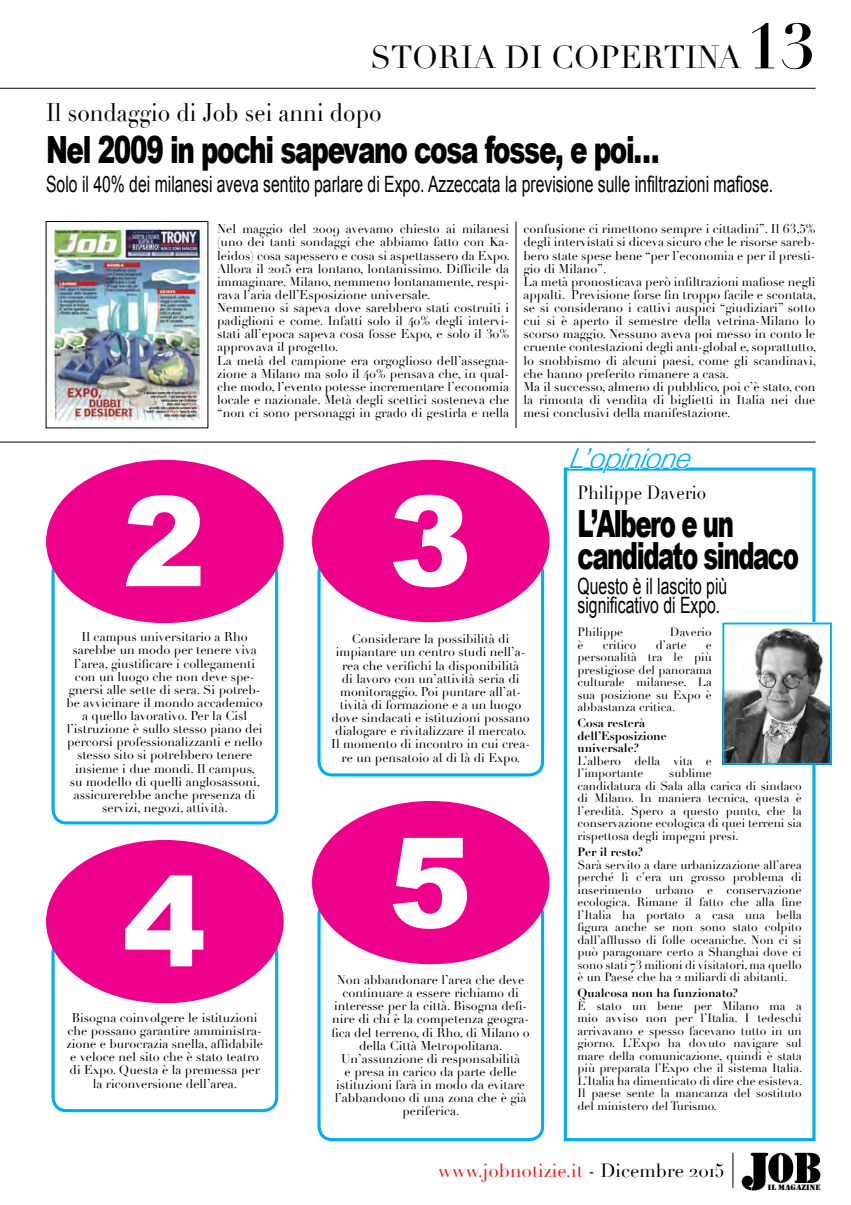
<style>
.page{position:relative;width:851px;height:1205px;background:#fff}
.page>*{position:absolute;margin:0;border:0;box-sizing:border-box;transform-origin:0 0}
.t1{font:900 125px "Arial";color:#fff}
.t2{font:700 62.5px "Didot";color:#000}
.t3{font:900 37.5px "Arial";letter-spacing:-.05em;color:#000;scale:.7 1}
.t4{font:900 37.5px/31.2px "Arial";letter-spacing:-.05em;color:#000;scale:.65 1}
.t5{font:31.25px "Didot";color:#000}
.t6{font:italic 300 27.5px "Helvetica Neue";color:#00aeef}
.t7{font:25px "Didot";color:#000;scale:.9 1}
.t8{font:22.5px/18.8px "Arial";color:#000;scale:.7 1}
.t9{font:18.75px "Didot";color:#ed1d24}
.t10{font:18.75px "Didot";color:#000;scale:.9 1}
.t11{font:12.5px/13.1px "Didot";color:#000;text-align:center}
.t12{font:11.88px/12.5px "Didot";color:#000;text-align:justify}
.t13{font:700 11.88px/12.5px "Didot";color:#000}
.t14{font:8px "Stencil";color:#000;scale:1.1 1}
.s1{color:#000}
</style>
<div class="page">
<hr style="left:0;top:88px;width:815px;height:1px;background:#000">
<svg style="left:741px;top:1153px;width:79px;height:37px"></svg>
<hr style="left:732px;top:1153px;width:1px;height:35px;background:#000">
<hr style="left:0;top:442px;width:815px;height:1px;background:#000">
<div style="left:563px;top:467px;width:252px;height:674px;border:3px solid #00aeef"></div>
<svg style="left:567px;top:467px;width:125px;height:4px"></svg>
<hr style="left:515px;top:221px;width:1px;height:207px;background:#000">
<img style="left:50px;top:224px;width:156px;height:202px">
<div style="left:317px;top:899px;width:227px;height:242px;border:3px solid #00aeef;border-radius:13px"></div>
<div style="left:312px;top:801px;width:237px;height:163px;background:#ec008c;border-radius:50%"></div>
<div style="left:51px;top:938px;width:227px;height:174px;border:3px solid #00aeef;border-radius:13px"></div>
<div style="left:46px;top:840px;width:237px;height:163px;background:#ec008c;border-radius:50%"></div>
<div style="left:51px;top:558px;width:227px;height:266px;border:3px solid #00aeef;border-radius:13px"></div>
<div style="left:46px;top:460px;width:237px;height:163px;background:#ec008c;border-radius:50%"></div>
<div style="left:317px;top:558px;width:227px;height:218px;border:3px solid #00aeef;border-radius:13px"></div>
<div style="left:312px;top:460px;width:237px;height:162px;background:#ec008c;border-radius:50%"></div>
<img style="left:725px;top:625px;width:103px;height:137px">
<div style="left:722px;top:622px;width:109px;height:143px;border:2px solid #00aeef"></div>
<h3 class="t5" style="left:370px;top:39px;width:372px">STORIA DI COPERTINA</h3>
<h2 class="t2" style="left:745px;top:7px;width:71px">13</h2>
<h3 class="t7" style="left:46px;top:97px;width:374px">Il sondaggio di Job sei anni dopo</h3>
<h3 class="t3" style="left:46px;top:122px;width:878px">Nel 2009 in pochi sapevano cosa fosse, e poi…</h3>
<h3 class="t8" style="left:46px;top:175px;width:1039px">Solo il 40% dei milanesi aveva sentito parlare di Expo. Azzeccata la previsione sulle infiltrazioni mafiose.</h3>
<p class="t11" style="left:217px;top:223px;width:294px;text-align:left">Nel maggio del 2009 avevamo chiesto ai milanesi (uno dei tanti sondaggi che abbiamo fatto con Ka&shy;leidos) cosa sapessero e cosa si aspettassero da Expo.<br>Allora il 2015 era lontano, lontanissimo. Difficile da immaginare. Milano, nemmeno lontanamente, respi&shy;rava l’aria dell’Esposizione universale.<br>Nemmeno si sapeva dove sarebbero stati costruiti i padiglioni e come. Infatti solo il 40% degli intervi&shy;stati all’epoca sapeva cosa fosse Expo, e solo il 30% approvava il progetto.<br>La metà del campione era orgoglioso dell’assegna&shy;zione a Milano ma solo il 40% pensava che, in qual&shy;che modo, l’evento potesse incrementare l’economia locale e nazionale. Metà degli scettici sosteneva che “non ci sono personaggi in grado di gestirla e nella</p>
<p class="t11" style="left:523px;top:223px;width:294px;text-align:left">confusione ci rimettono sempre i cittadini”. Il 63,5% degli intervistati si diceva sicuro che le risorse sareb&shy;bero state spese bene “per l’economia e per il presti&shy;gio di Milano”.<br>La metà pronosticava però infiltrazioni mafiose negli appalti. Previsione forse fin troppo facile e scontata, se si considerano i cattivi auspici “giudiziari” sotto cui si è aperto il semestre della vetrina-Milano lo scorso maggio. Nessuno aveva poi messo in conto le cruente contestazioni degli anti-global e, soprattutto, lo snobbismo di alcuni paesi, come gli scandinavi, che hanno preferito rimanere a casa.<br>Ma il successo, almeno di pubblico, poi c’è stato, con la rimonta di vendita di biglietti in Italia nei due mesi conclusivi della manifestazione.</p>
<h1 class="t1" style="left:122px;top:451px;width:85px">2</h1>
<p class="t11" style="left:66px;top:631px;width:198px">Il campus universitario a Rho sarebbe un modo per tenere viva l’area, giustificare i collegamenti con un luogo che non deve spe&shy;gnersi alle sette di sera. Si potreb&shy;be avvicinare il mondo accademico a quello lavorativo. Per la Cisl l’istruzione è sullo stesso piano dei percorsi professionalizzanti e nello stesso sito si potrebbero tenere insieme i due mondi. Il campus,<br>su modello di quelli anglosassoni, assicurerebbe anche presenza di servizi, negozi, attività.</p>
<h1 class="t1" style="left:122px;top:831px;width:85px">4</h1>
<p class="t11" style="left:66px;top:1011px;width:198px">Bisogna coinvolgere le istituzioni che possano garantire amministra&shy;zione e burocrazia snella, affidabile e veloce nel sito che è stato teatro di Expo. Questa è la premessa per la riconversione dell’area.</p>
<h1 class="t1" style="left:388px;top:450px;width:85px">3</h1>
<p class="t11" style="left:331px;top:633px;width:200px">Considerare la possibilità di impiantare un centro studi nell’a&shy;rea che verifichi la disponibilità<br>di lavoro con un’attività seria di monitoraggio. Poi puntare all’at&shy;tività di formazione e a un luogo dove sindacati e istituzioni possano dialogare e rivitalizzare il mercato.<br>Il momento di incontro in cui crea&shy;re un pensatoio al di là di Expo.</p>
<h1 class="t1" style="left:388px;top:792px;width:85px">5</h1>
<p class="t11" style="left:331px;top:973px;width:200px">Non abbandonare l’area che deve continuare a essere richiamo di interesse per la città. Bisogna defi&shy;nire di chi è la competenza geogra&shy;fica del terreno, di Rho, di Milano o della Città Metropolitana.<br>Un’assunzione di responsabilità<br>e presa in carico da parte delle istituzioni farà in modo da evitare l’abbandono di una zona che è già periferica.</p>
<h3 class="t6" style="left:569px;top:436px;width:129px">L’opinione</h3>
<h3 class="t10" style="left:577px;top:481px;width:145px">Philippe Daverio</h3>
<h3 class="t4" style="left:577px;top:507px;width:342px">L’Albero e un candidato sindaco</h3>
<h3 class="t8" style="left:577px;top:577px;width:215px">Questo è il lascito più significativo di Expo.</h3>
<p class="t12" style="left:577px;top:626px;width:47px">Philippe</p>
<p class="t12" style="left:670px;top:626px;width:43px">Daverio</p>
<p class="t12" style="left:577px;top:639px;width:7px">è</p>
<p class="t12" style="left:602px;top:639px;width:35px">critico</p>
<p class="t12" style="left:655px;top:639px;width:32px">d’arte</p>
<p class="t12" style="left:577px;top:639px;width:136px;text-indent:128px">e personalità tra le più prestigiose del panorama culturale milanese. La sua posizione su Expo è abbastanza critica.</p>
<p class="t13" style="left:577px;top:717px;width:91px">Cosa resterà dell’Esposizione universale?</p>
<p class="t12" style="left:577px;top:755px;width:136px">L’albero della vita e l’importante</p>
<p class="t12" style="left:577px;top:767px;width:226px;text-align:left;text-indent:92px">sublime<br>candidatura di Sala alla carica di sindaco di Milano. In maniera tecnica, questa è l’eredità. Spero a questo punto, che la conservazione ecologica di quei terreni sia rispettosa degli impegni presi.</p>
<p class="t13" style="left:577px;top:846px;width:67px">Per il resto?</p>
<p class="t12" style="left:577px;top:858px;width:226px">Sarà servito a dare urbanizzazione all’area perché lì c’era un grosso problema di inserimento urbano e conservazione ecologica. Rimane il fatto che alla fine l’Italia ha portato a casa una bella figura anche se non sono stato colpito dall’afflusso di folle oceaniche. Non ci si può paragonare certo a Shanghai dove ci sono stati 73 milioni di visitatori, ma quello è un Paese che ha 2 miliardi di abitanti.</p>
<p class="t13" style="left:577px;top:987px;width:162px">Qualcosa non ha funzionato?</p>
<p class="t12" style="left:577px;top:999px;width:226px">È stato un bene per Milano ma a mio avviso non per l’Italia. I tedeschi arrivavano e spesso facevano tutto in un giorno. L’Expo ha dovuto navigare sul mare della comunicazione, quindi è stata più preparata l’Expo che il sistema Italia.<br>L’Italia ha dimenticato di dire che esisteva.<br>Il paese sente la mancanza del sostituto del ministero del Turismo.</p>
<h3 class="t9" style="left:438px;top:1159px;width:287px">www.jobnotizie.it <span class="s1">- Dicembre 2015</span></h3>
<p class="t14" style="left:767px;top:1183px;width:49px">IL MAGAZINE</p>
</div>
